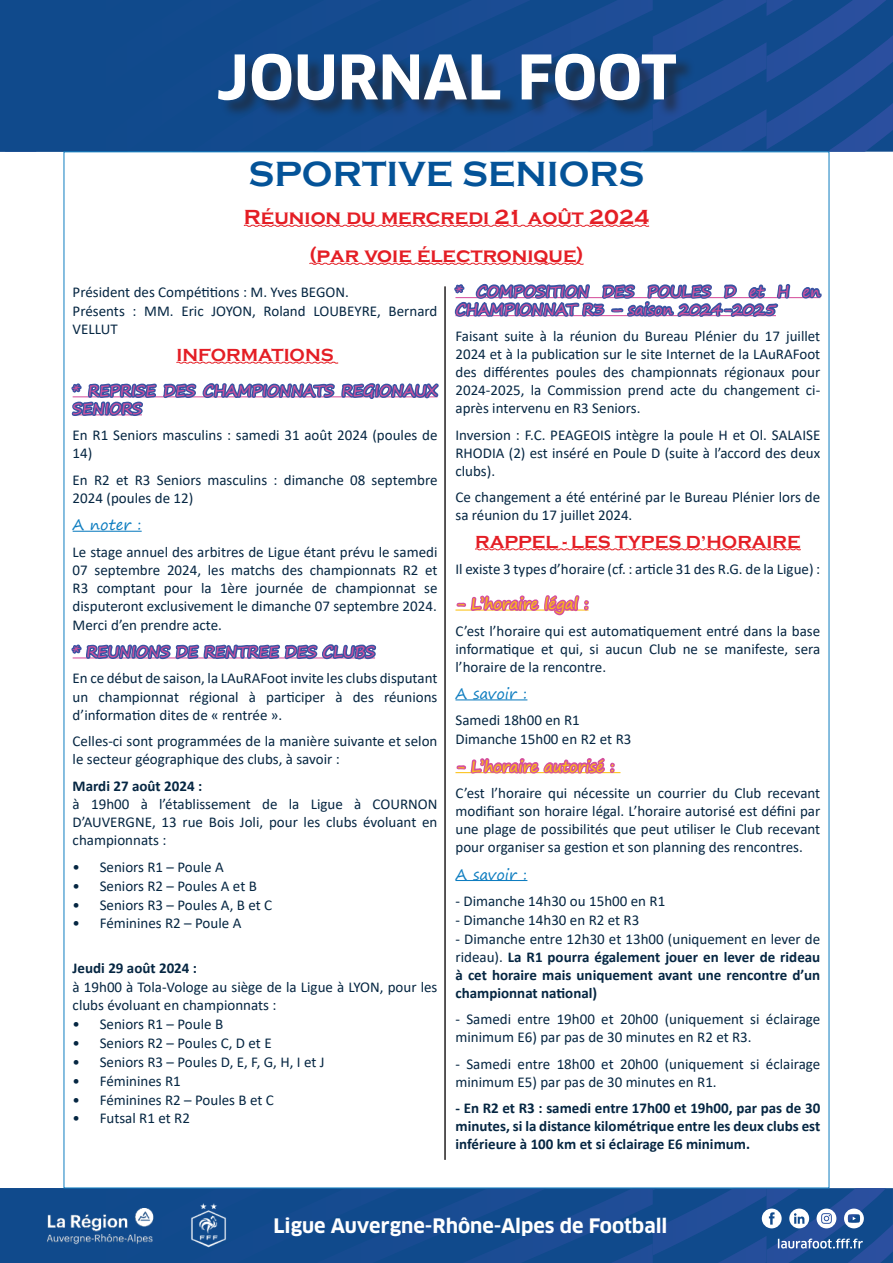
<style>
.page{position:relative;width:893px;height:1263px;background:#fff}
.page>*{position:absolute;margin:0;border:0;box-sizing:border-box;transform-origin:0 0}
.t1{font:700 60px "Clan OT";color:#fff}
.t2{font:700 36px "Copperplate Gothic";color:#045398}
.t3{font:700 21px/38px "Copperplate Gothic";color:#e41e25;text-align:center}
.t4{font:700 19.5px "Clan OT";color:#fff}
.t5{font:700 18px "Copperplate Gothic";color:#e41e25}
.t6{font:15px/18px "Calibri";color:#052642}
.t7{font:700 15px/18px "Calibri";color:#052642;text-align:justify}
.t8{font:15px/18px "Segoe Print";color:#d5509d}
.t9{font:15px "Segoe Print";color:#fcc011}
.t10{font:15px "Segoe Print";color:#0e7dc0}
.s1{font-weight:400}
</style>
<div class="page">
<svg style="left:0;top:0;width:893px;height:152px;background:#144b8f"></svg>
<svg style="left:0;top:1188px;width:893px;height:75px;background:#1c5193"></svg>
<div style="left:221px;top:56px;width:474px;height:62px;background:#231f20;opacity:.56"></div>
<svg style="left:243px;top:224px;width:407px;height:3px"></svg>
<hr style="left:73px;top:531px;width:69px;height:1px;background:#0e7dc0">
<svg style="left:71px;top:644px;width:306px;height:16px"></svg>
<hr style="left:455px;top:297px;width:365px;height:1px;background:#d5509d">
<svg style="left:475px;top:548px;width:326px;height:3px"></svg>
<hr style="left:455px;top:699px;width:72px;height:1px;background:#0e7dc0">
<hr style="left:455px;top:772px;width:165px;height:1px;background:#fcc011">
<hr style="left:455px;top:880px;width:72px;height:1px;background:#0e7dc0">
<svg style="left:800px;top:287px;width:22px;height:12px"></svg>
<svg style="left:71px;top:262px;width:721px;height:154px"></svg>
<svg style="left:455px;top:595px;width:134px;height:21px"></svg>
<svg style="left:455px;top:757px;width:162px;height:17px"></svg>
<hr style="left:444px;top:286px;width:2px;height:874px;background:#231f20">
<h1 class="t1" style="left:216px;top:42px;width:462px">JOURNAL FOOT</h1>
<h2 class="t2" style="left:248px;top:154px;width:398px">SPORTIVE SENIORS</h2>
<h3 class="t3" style="left:244px;top:198px;width:407px">Réunion du mercredi 21 août 2024 (par voie électronique)</h3>
<p class="t6" style="left:73px;top:282px;width:366px;line-height:18.5px">Président des Compétitions : M. Yves BEGON.<br>Présents : MM. Eric JOYON, Roland LOUBEYRE, Bernard<br>VELLUT</p>
<p class="t5" style="left:176px;top:345px;width:159px">INFORMATIONS</p>
<p class="t8" style="left:73px;top:381px;width:366px">* REPRISE DES CHAMPIONNATS REGIONAUX<br>SENIORS</p>
<p class="t6" style="left:73px;top:426px;width:366px">En R1 Seniors masculins : samedi 31 août 2024 (poules de<br>14)</p>
<p class="t6" style="left:73px;top:470px;width:366px">En R2 et R3 Seniors masculins : dimanche 08 septembre<br>2024 (poules de 12)</p>
<p class="t10" style="left:73px;top:511px;width:71px">A noter :</p>
<p class="t6" style="left:73px;top:542px;width:366px;text-align:justify">Le stage annuel des arbitres de Ligue étant prévu le samedi 07 septembre 2024, les matchs des championnats R2 et R3 comptant pour la 1ère journée de championnat se disputeront exclusivement le dimanche 07 septembre 2024.<br>Merci d’en prendre acte.</p>
<p class="t8" style="left:73px;top:642px;width:304px">* REUNIONS DE RENTREE DES CLUBS</p>
<p class="t6" style="left:73px;top:669px;width:366px;text-align:justify">En ce début de saison, la LAuRAFoot invite les clubs disputant un championnat régional à participer à des réunions d’information dites de « rentrée ».</p>
<p class="t6" style="left:73px;top:732px;width:366px">Celles-ci sont programmées de la manière suivante et selon le secteur géographique des clubs, à savoir :</p>
<p class="t7" style="left:73px;top:776px;width:131px">Mardi 27 août 2024 :</p>
<p class="t6" style="left:73px;top:795px;width:366px;text-align:justify">à 19h00 à l’établissement de la Ligue à COURNON D’AUVERGNE, 13 rue Bois Joli, pour les clubs évoluant en championnats :</p>
<p class="t6" style="left:73px;top:857px;width:153px">• Seniors R1 – Poule A</p>
<p class="t6" style="left:73px;top:876px;width:186px">• Seniors R2 – Poules A et B</p>
<p class="t6" style="left:73px;top:895px;width:201px">• Seniors R3 – Poules A, B et C</p>
<p class="t6" style="left:73px;top:914px;width:170px">• Féminines R2 – Poule A</p>
<p class="t7" style="left:73px;top:959px;width:126px">Jeudi 29 août 2024 :</p>
<p class="t6" style="left:73px;top:978px;width:366px">à 19h00 à Tola-Vologe au siège de la Ligue à LYON, pour les clubs évoluant en championnats :</p>
<p class="t6" style="left:73px;top:1015px;width:152px">• Seniors R1 – Poule B</p>
<p class="t6" style="left:73px;top:1033px;width:201px">• Seniors R2 – Poules C, D et E</p>
<p class="t6" style="left:73px;top:1052px;width:253px">• Seniors R3 – Poules D, E, F, G, H, I et J</p>
<p class="t6" style="left:73px;top:1071px;width:110px">• Féminines R1</p>
<p class="t6" style="left:73px;top:1090px;width:203px">• Féminines R2 – Poules B et C</p>
<p class="t6" style="left:73px;top:1109px;width:119px">• Futsal R1 et R2</p>
<p class="t8" style="left:455px;top:282px;width:366px">* COMPOSITION DES POULES D et H en<br>CHAMPIONNAT R3 – saison 2024-2025</p>
<p class="t6" style="left:455px;top:327px;width:366px;text-align:justify">Faisant suite à la réunion du Bureau Plénier du 17 juillet 2024 et à la publication sur le site Internet de la LAuRAFoot des différentes poules des championnats régionaux pour 2024-2025, la Commission prend acte du changement ci&shy;après intervenu en R3 Seniors.</p>
<p class="t6" style="left:455px;top:425px;width:366px;text-align:justify">Inversion : F.C. PEAGEOIS intègre la poule H et Ol. SALAISE RHODIA (2) est inséré en Poule D (suite à l’accord des deux clubs).</p>
<p class="t6" style="left:455px;top:488px;width:366px">Ce changement a été entériné par le Bureau Plénier lors de sa réunion du 17 juillet 2024.</p>
<p class="t5" style="left:475px;top:532px;width:327px">RAPPEL - LES TYPES D’HORAIRE</p>
<p class="t6" style="left:455px;top:560px;width:366px">Il existe 3 types d’horaire (cf. : article 31 des R.G. de la Ligue) :</p>
<p class="t9" style="left:455px;top:590px;width:135px">- L’horaire légal :</p>
<p class="t6" style="left:455px;top:621px;width:366px;text-align:justify">C’est l’horaire qui est automatiquement entré dans la base informatique et qui, si aucun Club ne se manifeste, sera l’horaire de la rencontre.</p>
<p class="t10" style="left:455px;top:680px;width:73px">A savoir :</p>
<p class="t6" style="left:455px;top:711px;width:177px;line-height:18.9px">Samedi 18h00 en R1<br>Dimanche 15h00 en R2 et R3</p>
<p class="t9" style="left:455px;top:753px;width:160px">- L’horaire autorisé :</p>
<p class="t6" style="left:455px;top:784px;width:366px;text-align:justify">C’est l’horaire qui nécessite un courrier du Club recevant modifiant son horaire légal. L’horaire autorisé est défini par une plage de possibilités que peut utiliser le Club recevant pour organiser sa gestion et son planning des rencontres.</p>
<p class="t10" style="left:455px;top:861px;width:73px">A savoir :</p>
<p class="t6" style="left:455px;top:892px;width:211px">- Dimanche 14h30 ou 15h00 en R1</p>
<p class="t6" style="left:455px;top:910px;width:185px">- Dimanche 14h30 en R2 et R3</p>
<p class="t7" style="left:455px;top:929px;width:366px"><span class="s1">- Dimanche entre 12h30 et 13h00 (uniquement en lever de rideau).</span> La R1 pourra également jouer en lever de rideau à cet horaire mais uniquement avant une rencontre d’un championnat national)</p>
<p class="t6" style="left:455px;top:1010px;width:366px">- Samedi entre 19h00 et 20h00 (uniquement si éclairage minimum E6) par pas de 30 minutes en R2 et R3.</p>
<p class="t6" style="left:455px;top:1054px;width:366px">- Samedi entre 18h00 et 20h00 (uniquement si éclairage minimum E5) par pas de 30 minutes en R1.</p>
<p class="t7" style="left:455px;top:1099px;width:366px">- En R2 et R3 : samedi entre 17h00 et 19h00, par pas de 30 minutes, si la distance kilométrique entre les deux clubs est inférieure à 100 km et si éclairage E6 minimum.</p>
<h3 class="t4" style="left:273px;top:1214px;width:396px">Ligue Auvergne-Rhône-Alpes de Football</h3>
</div>
